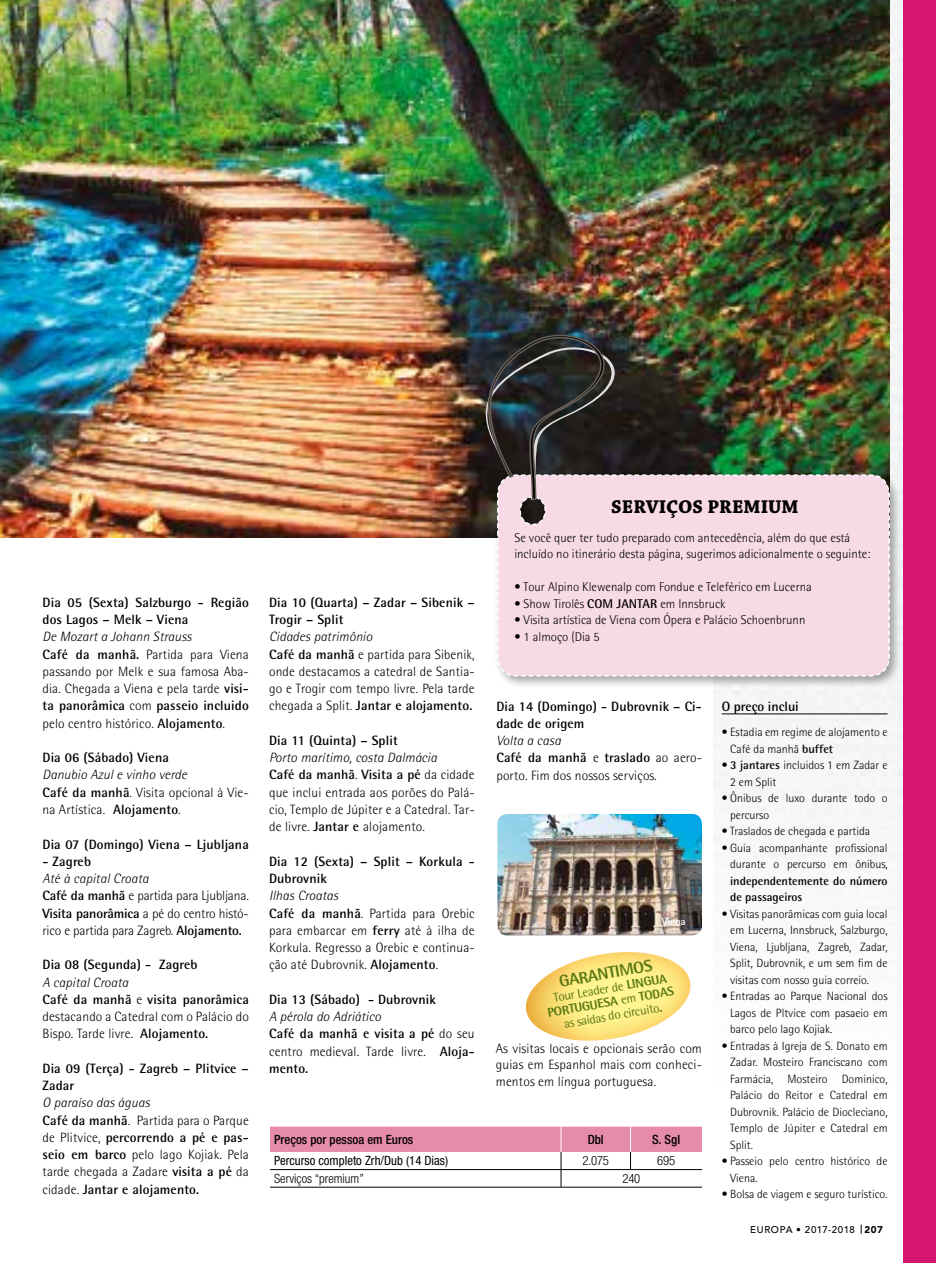
<style>
.page{position:relative;width:936px;height:1263px;background:#fff}
.page>*{position:absolute;margin:0;border:0;box-sizing:border-box;transform-origin:0 0}
.t1{font:700 19.5px "Chaparral Pro";color:#000}
.t2{font:800 16.5px "Rotis Semi Sans Std";color:#5b7813}
.t3{font:300 13.5px/17.2px "Rotis Semi Sans Std";letter-spacing:.01em;color:#000}
.t4{font:700 13.5px/17.2px "Rotis Semi Sans Std";letter-spacing:.01em;color:#000}
.t5{font:300 13.5px/17.2px "Rotis Semi Sans Std";letter-spacing:-.01em;color:#000}
.t6{font:300 12.75px/16.5px "Rotis Semi Sans Std";color:#000}
.t7{font:12.75px/13.8px "Rotis Semi Sans Std";color:#5b7813;text-align:center}
.t8{font:condensed 12.75px "Helvetica Neue LT Std";color:#000}
.t9{font:500 condensed 12.75px "Helvetica Neue LT Std";color:#000}
.t10{font:300 condensed 12.75px "Helvetica Neue LT Std";color:#000}
.t11{font:300 12px/16.5px "Rotis Semi Sans Std";color:#000}
.t12{font:700 12px/16.5px "Rotis Semi Sans Std";color:#000}
.t13{font:700 10.5px "Rotis Semi Sans Std";color:#fff}
.t14{font:500 9.75px "Avenir LT Std";letter-spacing:.06em;color:#000}
.s1{font-style:italic}
.s2{font-weight:700}
.s3{font-weight:300;font-style:italic}
.s4{font-weight:300}
.s5{font-weight:800}
.s6{font-weight:900}
</style>
<div class="page">
<img style="left:713px;top:0;width:189px;height:1234px">
<div style="left:902px;top:0;width:33px;height:1263px;background:#d5166f"></div>
<hr style="left:721px;top:713px;width:166px;height:1px;background:#000">
<hr style="left:270px;top:1187px;width:291px;height:1px;background:#000">
<hr style="left:561px;top:1187px;width:69px;height:1px;background:#000">
<hr style="left:630px;top:1187px;width:72px;height:1px;background:#000">
<svg style="left:270px;top:1127px;width:432px;height:60px"></svg>
<img style="left:0;top:0;width:889px;height:538px">
<div style="left:493px;top:471px;width:409px;height:218px;background:#000;opacity:.36"></div>
<svg style="left:496px;top:474px;width:394px;height:203px;background:#f3d8e2"></svg>
<img style="left:461px;top:332px;width:404px;height:320px">
<img style="left:497px;top:814px;width:205px;height:103px">
<svg style="left:497px;top:917px;width:223px;height:159px"></svg>
<p class="t4" style="left:43px;top:593px;width:208px">Dia 05 (Sexta) Salzburgo - Região dos Lagos – Melk – Viena</p>
<p class="t3" style="left:43px;top:628px;width:208px"><span class="s1">De Mozart a Johann Strauss<br></span><span class="s2">Café da manhã.</span> Partida para Viena passando por Melk e sua famosa Aba&shy;dia. Chegada a Viena e pela tarde <span class="s2">visi&shy;ta panorâmica</span> com <span class="s2">passeio incluido </span>pelo centro histórico. <span class="s2">Alojamento</span>.</p>
<p class="t4" style="left:43px;top:749px;width:128px">Dia 06 (Sábado) Viena</p>
<p class="t3" style="left:43px;top:766px;width:208px"><span class="s1">Danubio Azul e vinho verde<br></span><span class="s2">Café da manhã</span>. Visita opcional à Vie&shy;na Artística. <span class="s2">Alojamento</span>.</p>
<p class="t4" style="left:43px;top:835px;width:208px">Dia 07 (Domingo) Viena – Ljubljana</p>
<p class="t4" style="left:43px;top:852px;width:50px">- Zagreb</p>
<p class="t5" style="left:43px;top:870px;width:208px"><span class="s1">Até à capital Croata<br></span><span class="s2">Café da manhã</span> e partida para Ljubljana.<br><span class="s2">Visita panorâmica</span> a pé do centro histó&shy;rico e partida para Zagreb. <span class="s2">Alojamento.</span></p>
<p class="t4" style="left:43px;top:956px;width:157px">Dia 08 (Segunda) - Zagreb</p>
<p class="t3" style="left:43px;top:973px;width:208px"><span class="s1">A capital Croata<br></span><span class="s2">Café da manhã</span> e <span class="s2">visita panorâmica </span>destacando a Catedral com o Palácio do<br>Bispo. Tarde livre. <span class="s2">Alojamento.</span></p>
<p class="t4" style="left:43px;top:1059px;width:208px">Dia 09 (Terça) - Zagreb – Plitvice –<br>Zadar</p>
<p class="t3" style="left:43px;top:1094px;width:208px"><span class="s1">O paraíso das águas<br></span><span class="s2">Café da manhã</span>. Partida para o Parque de Plitvice, <span class="s2">percorrendo a pé e pas&shy;seio em barco</span> pelo lago Kojiak. Pela tarde chegada a Zadare <span class="s2">visita a pé</span> da cidade. <span class="s2">Jantar e alojamento.</span></p>
<h1 class="t1" style="left:611px;top:495px;width:189px">SERVIÇOS PREMIUM</h1>
<p class="t6" style="left:514px;top:529px;width:357px">Se você quer ter tudo preparado com antecedência, além do que está incluído no itinerário desta página, sugerimos adicionalmente o seguinte:</p>
<p class="t6" style="left:514px;top:579px;width:299px">• Tour Alpino Klewenalp com Fondue e Teleférico em Lucerna</p>
<p class="t6" style="left:514px;top:595px;width:212px">• Show Tirolês <span class="s2">COM JANTAR</span> em Innsbruck</p>
<p class="t6" style="left:514px;top:612px;width:292px">• Visita artística de Viena com Ópera e Palácio Schoenbrunn</p>
<p class="t6" style="left:514px;top:628px;width:87px">• 1 almoço (Dia 5</p>
<p class="t4" style="left:269px;top:593px;width:207px">Dia 10 (Quarta) – Zadar – Sibenik –<br>Trogir – Split</p>
<p class="t3" style="left:269px;top:628px;width:207px"><span class="s1">Cidades patrimônio<br></span><span class="s2">Café da manhã</span> e partida para Sibenik, onde destacamos a catedral de Santia&shy;go e Trogir com tempo livre. Pela tarde chegada a Split. <span class="s2">Jantar e alojamento.</span></p>
<p class="t4" style="left:269px;top:731px;width:130px">Dia 11 (Quinta) – Split</p>
<p class="t3" style="left:269px;top:749px;width:207px"><span class="s1">Porto marítimo, costa Dalmácia<br></span><span class="s2">Café da manhã</span>. <span class="s2">Visita a pé</span> da cidade que inclui entrada aos porões do Palá&shy;cio, Templo de Júpiter e a Catedral. Tar&shy;de livre. <span class="s2">Jantar e</span> alojamento.</p>
<p class="t4" style="left:269px;top:852px;width:207px">Dia 12 (Sexta) – Split – Korkula -<br>Dubrovnik</p>
<p class="t3" style="left:269px;top:887px;width:207px"><span class="s1">Ilhas Croatas<br></span><span class="s2">Café da manhã</span>. Partida para Orebic para embarcar em <span class="s2">ferry</span> até à ilha de<br>Korkula. Regresso a Orebic e continua&shy;ção até Dubrovnik. <span class="s2">Alojamento</span>.</p>
<p class="t4" style="left:269px;top:990px;width:168px">Dia 13 (Sábado) - Dubrovnik</p>
<p class="t4" style="left:269px;top:1008px;width:207px"><span class="s3">A pérola do Adriático<br></span>Café da manhã e visita a pé <span class="s4">do seu centro medieval. Tarde livre.</span> Aloja&shy;mento.</p>
<p class="t4" style="left:496px;top:697px;width:207px">Dia 14 (Domingo) - Dubrovnik – Ci&shy;dade de origem</p>
<p class="t3" style="left:496px;top:732px;width:207px"><span class="s1">Volta a casa<br></span><span class="s2">Café da manhã</span> e <span class="s2">traslado</span> ao aero&shy;porto. Fim dos nossos serviços.</p>
<p class="t4" style="left:721px;top:698px;width:79px">O preço inclui</p>
<p class="t11" style="left:730px;top:724px;width:159px;text-indent:-9px">• Estadia em regime de alojamento e<br>Café da manhã <span class="s2">buffet</span></p>
<p class="t11" style="left:730px;top:757px;width:159px;text-indent:-9px">• <span class="s2">3 jantares</span> incluidos 1 em Zadar e<br>2 em Split</p>
<p class="t11" style="left:730px;top:790px;width:159px;text-indent:-9px">• Ônibus de luxo durante todo o percurso</p>
<p class="t11" style="left:721px;top:823px;width:150px">• Traslados de chegada e partida</p>
<p class="t11" style="left:721px;top:840px;width:167px;text-align:right">• Guia acompanhante profissional durante o percurso em ônibus,</p>
<p class="t12" style="left:730px;top:872px;width:159px">independentemente do número de passageiros</p>
<p class="t11" style="left:730px;top:906px;width:159px;text-align:justify;text-indent:-9px">• Visitas panorâmicas com guia local em Lucerna, Innsbruck, Salzburgo, Viena, Ljubljana, Zagreb, Zadar, Split, Dubrovnik, e um sem fim de visitas com nosso guia correio.</p>
<p class="t11" style="left:730px;top:988px;width:159px;text-align:justify;text-indent:-9px">• Entradas ao Parque Nacional dos Lagos de Pltvice com pasaeio em barco pelo lago Kojiak.</p>
<p class="t11" style="left:730px;top:1038px;width:159px;text-align:justify;text-indent:-9px">• Entradas à Igreja de S. Donato em Zadar. Mosteiro Franciscano com Farmácia, Mosteiro Dominico, Palácio do Reitor e Catedral em Dubrovnik. Palácio de Diocleciano, Templo de Júpiter e Catedral em Split.</p>
<p class="t11" style="left:730px;top:1153px;width:159px;text-indent:-9px">• Passeio pelo centro histórico de<br>Viena.</p>
<p class="t11" style="left:721px;top:1186px;width:167px">• Bolsa de viagem e seguro turístico.</p>
<p class="t13" style="left:661px;top:915px;width:25px">Viena</p>
<p class="t2" style="left:557px;top:971px;width:96px;rotate:-10deg">GARANTIMOS</p>
<p class="t7" style="left:544px;top:992px;width:130px;rotate:-10deg">Tour Leader de <span class="s5">LINGUA<br>PORTUGUESA</span> em <span class="s5">TODAS </span>as saídas do circuito<span class="s5">.</span></p>
<p class="t3" style="left:496px;top:1040px;width:208px;line-height:16.5px;text-align:justify">As visitas locais e opcionais serão com guias em Espanhol mais com conheci&shy;mentos em língua portuguesa.</p>
<p class="t9" style="left:274px;top:1132px;width:141px">Preços por pessoa em Euros</p>
<p class="t9" style="left:587px;top:1132px;width:18px">Dbl</p>
<p class="t9" style="left:652px;top:1132px;width:29px">S. Sgl</p>
<p class="t8" style="left:274px;top:1153px;width:175px">Percurso completo Zrh/Dub (14 Dias)</p>
<p class="t10" style="left:582px;top:1153px;width:28px">2.075</p>
<p class="t10" style="left:657px;top:1153px;width:19px">695</p>
<p class="t10" style="left:274px;top:1171px;width:91px">Serviços “premium”</p>
<p class="t10" style="left:622px;top:1171px;width:19px">240</p>
<p class="t14" style="left:750px;top:1224px;width:134px">EUROPA • 2017-2018 <span class="s6">207</span></p>
</div>
